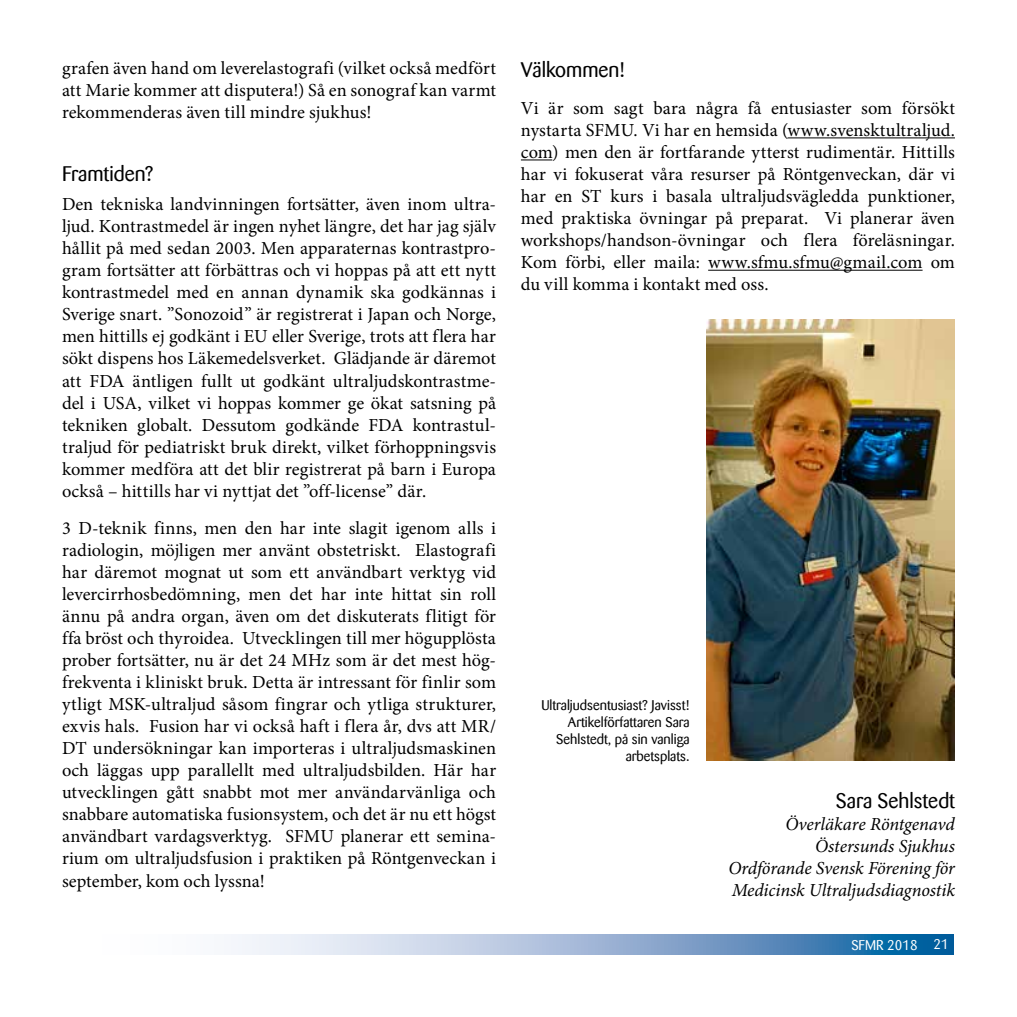
<style>
.page{position:relative;width:1017px;height:1017px;background:#fff}
.page>*{position:absolute;margin:0;border:0;box-sizing:border-box;transform-origin:0 0}
.t1{font:21px "Barmeno";color:#000}
.t2{font:18.38px/22.1px "Minion Pro";letter-spacing:.005em;color:#000;text-align:justify}
.t3{font:italic 18.38px/22.1px "Minion Pro";letter-spacing:-.01em;color:#000;text-align:right}
.t4{font:14px/16.8px "Barmeno";color:#000;text-align:right}
.t5{font:14px "Barmeno";color:#fff}
</style>
<div class="page">
<hr style="left:787px;top:137px;width:168px;height:1px;background:#000">
<hr style="left:521px;top:159px;width:31px;height:1px;background:#000">
<hr style="left:708px;top:270px;width:215px;height:1px;background:#000">
<img style="left:707px;top:319px;width:248px;height:442px">
<svg style="left:231px;top:934px;width:723px;height:20px;background:#90b1d2"></svg>
<p class="t2" style="left:62px;top:58px;width:436px">grafen även hand om leverelastografi (vilket också medfört att Marie kommer att disputera!) Så en sonograf kan varmt rekommenderas även till mindre sjukhus!</p>
<p class="t1" style="left:62px;top:161px;width:93px">Framtiden?</p>
<p class="t2" style="left:62px;top:193px;width:436px">Den tekniska landvinningen fortsätter, även inom ultra&shy;ljud. Kontrastmedel är ingen nyhet längre, det har jag själv hållit på med sedan 2003. Men apparaternas kontrastpro&shy;gram fortsätter att förbättras och vi hoppas på att ett nytt kontrastmedel med en annan dynamik ska godkännas i Sverige snart. ”Sonozoid” är registrerat i Japan och Norge, men hittills ej godkänt i EU eller Sverige, trots att flera har sökt dispens hos Läkemedelsverket. Glädjande är däremot att FDA äntligen fullt ut godkänt ultraljudskontrastme&shy;del i USA, vilket vi hoppas kommer ge ökat satsning på tekniken globalt. Dessutom godkände FDA kontrastul&shy;traljud för pediatriskt bruk direkt, vilket förhoppningsvis kommer medföra att det blir registrerat på barn i Europa också – hittills har vi nyttjat det ”off-license” där.</p>
<p class="t2" style="left:62px;top:517px;width:436px">3 D-teknik finns, men den har inte slagit igenom alls i radiologin, möjligen mer använt obstetriskt. Elastografi har däremot mognat ut som ett användbart verktyg vid levercirrhosbedömning, men det har inte hittat sin roll ännu på andra organ, även om det diskuterats flitigt för ffa bröst och thyroidea. Utvecklingen till mer högupplösta prober fortsätter, nu är det 24 MHz som är det mest hög&shy;frekventa i kliniskt bruk. Detta är intressant för finlir som ytligt MSK-ultraljud såsom fingrar och ytliga strukturer, exvis hals. Fusion har vi också haft i flera år, dvs att MR/ DT undersökningar kan importeras i ultraljudsmaskinen och läggas upp parallellt med ultraljudsbilden. Här har utvecklingen gått snabbt mot mer användarvänliga och snabbare automatiska fusionsystem, och det är nu ett högst användbart vardagsverktyg. SFMU planerar ett semina&shy;rium om ultraljudsfusion i praktiken på Röntgenveckan i september, kom och lyssna!</p>
<p class="t1" style="left:521px;top:58px;width:106px">Välkommen!</p>
<p class="t2" style="left:521px;top:97px;width:436px">Vi är som sagt bara några få entusiaster som försökt nystarta SFMU. Vi har en hemsida (www.svensktultraljud. com) men den är fortfarande ytterst rudimentär. Hittills har vi fokuserat våra resurser på Röntgenveckan, där vi har en ST kurs i basala ultraljudsvägledda punktioner, med praktiska övningar på preparat. Vi planerar även workshops/handson-övningar och flera föreläsningar.<br>Kom förbi, eller maila: www.sfmu.sfmu@gmail.com om du vill komma i kontakt med oss.</p>
<p class="t4" style="left:541px;top:697px;width:150px">Ultraljudsentusiast? Javisst!<br>Artikelförfattaren Sara<br>Sehlstedt, på sin vanliga arbetsplats.</p>
<p class="t1" style="left:836px;top:788px;width:120px">Sara Sehlstedt</p>
<p class="t3" style="left:728px;top:813px;width:228px">Överläkare Röntgenavd<br>Östersunds Sjukhus<br>Ordförande Svensk Förening för<br>Medicinsk Ultraljudsdiagnostik</p>
<p class="t5" style="left:851px;top:937px;width:99px">SFMR 2018 21</p>
</div>
